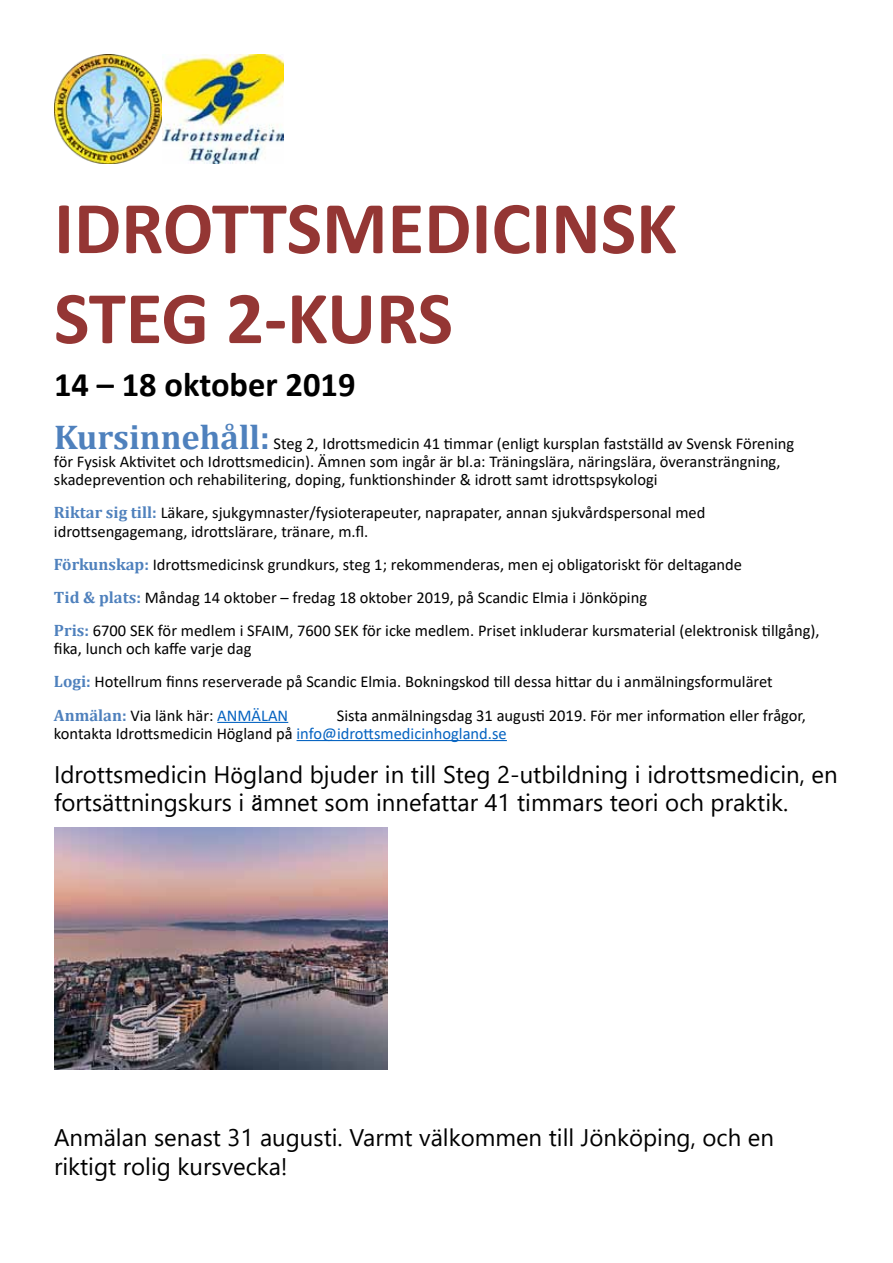
<style>
.page{position:relative;width:893px;height:1263px;background:#fff}
.page>*{position:absolute;margin:0;border:0;box-sizing:border-box;transform-origin:0 0}
.t1{font:700 75px/90px "Calibri";color:#943634}
.t2{font:700 34.5px "Calibri";color:#000}
.t3{font:24px/28.8px "Yu Gothic UI";color:#000}
.t4{font:16.5px/18.1px "Calibri";color:#000}
.s1{font-family:"Cambria";font-weight:700;font-size:34.5px;color:#4f81bd}
.s2{font-family:"Cambria";font-weight:700;color:#4f81bd}
.s3{color:#0563c1}
.s4{font-family:"Calibri"}
.s5{font-family:"MS Gothic"}
</style>
<div class="page">
<hr style="left:217px;top:722px;width:71px;height:1px;background:#0563c1">
<hr style="left:297px;top:740px;width:210px;height:1px;background:#0563c1">
<img style="left:54px;top:54px;width:230px;height:109px">
<img style="left:54px;top:828px;width:333px;height:241px">
<h1 class="t1" style="left:54px;top:182px;width:625px">IDROTTSMEDICINSK<br>STEG 2-KURS</h1>
<h2 class="t2" style="left:54px;top:360px;width:303px">14 – 18 oktober 2019</h2>
<p class="t4" style="left:54px;top:434px;width:742px"><span class="s1">Kursinnehåll:</span> Steg 2, Idrottsmedicin 41 timmar (enligt kursplan fastställd av Svensk Förening för Fysisk Aktivitet och Idrottsmedicin). Ämnen som ingår är bl.a: Träningslära, näringslära, överansträngning, skadeprevention och rehabilitering, doping, funktionshinder &amp; idrott samt idrottspsykologi</p>
<p class="t4" style="left:54px;top:503px;width:653px"><span class="s2">Riktar sig till:</span> Läkare, sjukgymnaster/fysioterapeuter, naprapater, annan sjukvårdspersonal med idrottsengagemang, idrottslärare, tränare, m.fl.</p>
<p class="t4" style="left:54px;top:547px;width:767px;line-height:33.2px"><span class="s2">Förkunskap:</span> Idrottsmedicinsk grundkurs, steg 1; rekommenderas, men ej obligatoriskt för deltagande<br><span class="s2">Tid &amp; plats:</span> Måndag 14 oktober – fredag 18 oktober 2019, på Scandic Elmia i Jönköping<br><span class="s2">Pris:</span> 6700 SEK för medlem i SFAIM, 7600 SEK för icke medlem. Priset inkluderar kursmaterial (elektronisk tillgång),</p>
<p class="t4" style="left:54px;top:632px;width:720px;line-height:33.2px">fika, lunch och kaffe varje dag<br><span class="s2">Logi:</span> Hotellrum finns reserverade på Scandic Elmia. Bokningskod till dessa hittar du i anmälningsformuläret<br><span class="s2">Anmälan:</span> Via länk här: <span class="s3">ANMÄLAN</span></p>
<p class="t4" style="left:54px;top:705px;width:754px;text-indent:283px">Sista anmälningsdag 31 augusti 2019. För mer information eller frågor, kontakta Idrottsmedicin Högland på <span class="s3">info@idrottsmedicinhogland.se</span></p>
<h3 class="t3" style="left:54px;top:756px;width:785px">Idrottsmedicin H<span class="s4">ö</span>gland bjuder in till Steg 2-utbildning i idrottsmedicin, en fortsättningskurs i <span class="s5">ä</span>mnet som innefattar 41 timmars teori och praktik.</h3>
<h3 class="t3" style="left:54px;top:1120px;width:721px">Anmälan senast 31 augusti. Varmt välkommen till Jönköping, och en riktigt rolig kursvecka!</h3>
</div>
